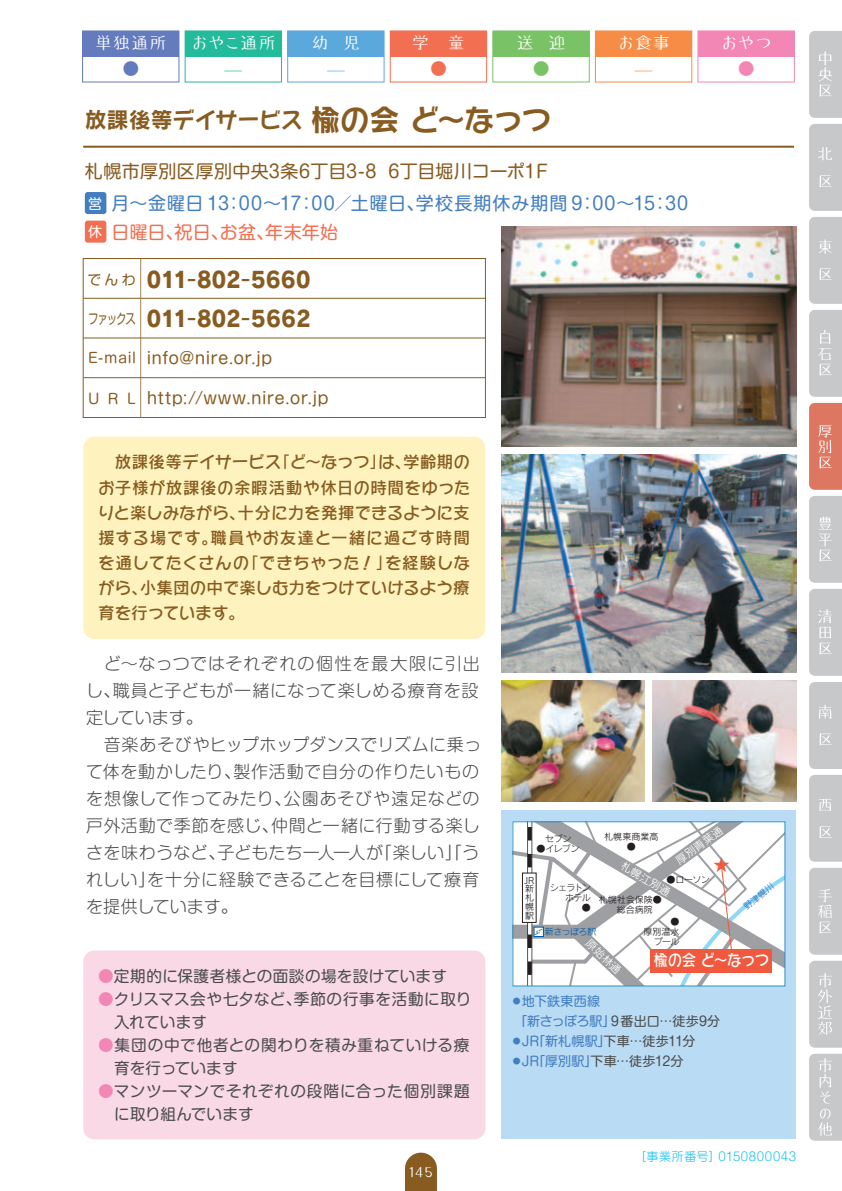
<style>
.page{position:relative;width:842px;height:1191px;background:#fff}
.page>*{position:absolute;margin:0;border:0;box-sizing:border-box;transform-origin:0 0}
.t1{font:22px/39.2px "Rodin Pro N EB";letter-spacing:.015em;color:#885c21;scale:.95 1}
.t2{font:22px "Rodin Happy Pro B";letter-spacing:-.005em;color:#885c21}
.t3{font:18px/32px "Shin M Go Pro";letter-spacing:.025em;color:#437ec1}
.t4{font:18px "Shin M Go Pro";letter-spacing:.015em;color:#f36f51}
.t5{font:300 17px/27px "Shin M Go Pro";letter-spacing:.03em;color:#4b4c4d}
.t6{font:17px "Budo Std L";letter-spacing:.04em;color:#fff}
.t7{font:17px "Budo Std L";color:#647bbd}
.t8{font:17px "Budo Std L";color:#24bb9d}
.t9{font:17px "Budo Std L";color:#5ba8dc}
.t10{font:17px "Budo Std L";color:#f36f51}
.t11{font:17px "Budo Std L";color:#79c366}
.t12{font:17px "Budo Std L";color:#f68c45}
.t13{font:17px "Budo Std L";color:#f287b6}
.t14{font:16.6px/25px "Rodin Happy Pro DB";color:#885c21;text-align:justify}
.t15{font:16px "Shin M Go Pro";letter-spacing:.02em;color:#885c21}
.t16{font:16px "Rodin Happy Pro DB";letter-spacing:-.02em;color:#fff;scale:.9 1}
.t17{font:16px "Rodin Pro N M";color:#f0593e}
.t18{font:15.6px/23px "Shin M Go Pro";letter-spacing:.025em;color:#4b4c4d}
.t19{font:14px "Shin M Go Pro";letter-spacing:.035em;color:#885c21}
.t20{font:14px "Shin M Go Pro";letter-spacing:.035em;color:#885c21;scale:.75 1}
.t21{font:14px "Budo Std L";color:#fff}
.t22{font:13px/20px "Shin M Go Pro";color:#437ec1}
.t23{font:13px "Shin M Go Pro";letter-spacing:.01em;color:#4b4c4d}
.t24{font:300 12px "Shin M Go Pro";letter-spacing:.05em;color:#15c0f2}
.t25{font:11px "Rodin Pro N M";color:#fff}
.t26{font:9px/8.8px "Rodin Pro N M";letter-spacing:-.015em;color:#231f20;text-align:right}
.t27{font:9px/10px "Rodin Pro N M";letter-spacing:-.08em;color:#231f20;text-align:right}
.t28{font:9px "Rodin Pro N M";letter-spacing:-.035em;color:#015aaa}
.t29{font:9px "Rodin Pro N M";color:#2e76bc}
.s1{font-size:30px}
.s2{color:#885c21}
.s3{font-size:14px;color:#fff}
.s4{font-family:"Rodin Pro N DB"}
.s5{color:#f287b6}
.s6{color:#4b4c4d}
.s7{color:#437ec1}
</style>
<div class="page">
<svg style="left:405px;top:1152px;width:32px;height:39px"></svg>
<svg style="left:809px;top:31px;width:33px;height:87px;background:#cacbcc"></svg>
<div style="left:809px;top:124px;width:33px;height:87px;background:#c7c8ca"></div>
<svg style="left:809px;top:217px;width:33px;height:87px;background:#c9cacc"></svg>
<svg style="left:809px;top:310px;width:33px;height:87px;background:#c9cacc"></svg>
<svg style="left:809px;top:403px;width:33px;height:87px;background:#df7f6b"></svg>
<svg style="left:809px;top:496px;width:33px;height:87px;background:#cacbcd"></svg>
<svg style="left:809px;top:589px;width:33px;height:87px;background:#cacbcd"></svg>
<div style="left:809px;top:682px;width:33px;height:87px;background:#c7c8ca"></div>
<div style="left:809px;top:775px;width:33px;height:86px;background:#c7c8ca"></div>
<svg style="left:809px;top:867px;width:33px;height:87px;background:#cacbcd"></svg>
<svg style="left:809px;top:960px;width:33px;height:87px;background:#cbccce"></svg>
<svg style="left:809px;top:1053px;width:33px;height:87px;background:#cbccce"></svg>
<div style="left:501px;top:810px;width:295px;height:329px;background:#b9dbf3"></div>
<img style="left:501px;top:226px;width:295px;height:220px">
<img style="left:501px;top:454px;width:295px;height:218px">
<img style="left:502px;top:680px;width:143px;height:121px">
<img style="left:653px;top:680px;width:143px;height:121px">
<div style="left:83px;top:31px;width:96px;height:25px;background:#647bbd"></div>
<div style="left:82px;top:30px;width:97px;height:52px;border:1px solid #647bbd"></div>
<div style="left:185px;top:31px;width:96px;height:25px;background:#24bb9d"></div>
<div style="left:185px;top:30px;width:97px;height:52px;border:1px solid #24bb9d"></div>
<div style="left:288px;top:31px;width:96px;height:25px;background:#5ba8dc"></div>
<div style="left:287px;top:30px;width:98px;height:52px;border:1px solid #5ba8dc"></div>
<div style="left:390px;top:31px;width:97px;height:25px;background:#f36f51"></div>
<div style="left:390px;top:30px;width:97px;height:52px;border:1px solid #f36f51"></div>
<div style="left:493px;top:31px;width:96px;height:25px;background:#79c366"></div>
<div style="left:492px;top:30px;width:98px;height:52px;border:1px solid #79c366"></div>
<div style="left:595px;top:31px;width:97px;height:25px;background:#f68c45"></div>
<div style="left:595px;top:30px;width:97px;height:52px;border:1px solid #f68c45"></div>
<div style="left:698px;top:31px;width:96px;height:25px;background:#f287b6"></div>
<div style="left:697px;top:30px;width:98px;height:52px;border:1px solid #f287b6"></div>
<hr style="left:83px;top:146px;width:711px;height:2px;background:#885c21">
<div style="left:85px;top:192px;width:21px;height:22px;background:#437ec1;border-radius:3px"></div>
<div style="left:85px;top:221px;width:21px;height:22px;background:#f36f51;border-radius:3px"></div>
<div style="left:83px;top:950px;width:402px;height:189px;background:#fad9e7;border-radius:11px"></div>
<hr style="left:83px;top:298px;width:402px;height:1px;background:#885c21">
<div style="left:83px;top:258px;width:403px;height:160px;border:1px solid #885c21"></div>
<hr style="left:140px;top:258px;width:1px;height:159px;background:#a78255">
<hr style="left:83px;top:337px;width:402px;height:1px;background:#885c21">
<hr style="left:83px;top:377px;width:402px;height:1px;background:#885c21">
<div style="left:83px;top:436px;width:402px;height:203px;background:#fef3be;border-radius:11px"></div>
<svg style="left:513px;top:823px;width:272px;height:164px;background:#dfe1e3"></svg>
<div style="left:650px;top:949px;width:121px;height:23px;background:#f0593e"></div>
<p class="t6" style="left:95px;top:31px;width:73px">単独通所</p>
<p class="t6" style="left:191px;top:31px;width:86px">おやこ通所</p>
<p class="t6" style="left:312px;top:31px;width:50px">幼 児</p>
<p class="t6" style="left:412px;top:31px;width:54px">学　童</p>
<p class="t6" style="left:517px;top:31px;width:50px">送 迎</p>
<p class="t6" style="left:617px;top:31px;width:54px">お食事</p>
<p class="t6" style="left:721px;top:31px;width:52px">おやつ</p>
<p class="t7" style="left:122px;top:56px;width:18px">●</p>
<p class="t8" style="left:225px;top:56px;width:18px">̶</p>
<p class="t9" style="left:327px;top:56px;width:18px">̶</p>
<p class="t10" style="left:430px;top:56px;width:18px">●</p>
<p class="t11" style="left:533px;top:56px;width:18px">●</p>
<p class="t12" style="left:635px;top:56px;width:18px">̶</p>
<p class="t13" style="left:738px;top:56px;width:18px">●</p>
<p class="t2" style="left:85px;top:105px;width:468px">放課後等デイサービス <span class="s1">楡の会 ど～なっつ</span></p>
<p class="t3" style="left:85px;top:153px;width:605px"><span class="s2">札幌市厚別区厚別中央3条6丁目3-8 6丁目堀川コーポ1Ｆ<br></span><span class="s3">営</span> 月～金曜日 13：00～17：00／土曜日、学校長期休み期間 9：00～15：30</p>
<p class="t4" style="left:88px;top:217px;width:251px"><span class="s3">休</span> 日曜日、祝日、お盆、年末年始</p>
<p class="t1" style="left:147px;top:259px;width:174px">011<span class="s4">-</span>802<span class="s4">-</span>5660<br>011<span class="s4">-</span>802<span class="s4">-</span>5662</p>
<p class="t19" style="left:88px;top:346px;width:49px">E-mail</p>
<p class="t19" style="left:88px;top:387px;width:49px">URL</p>
<p class="t19" style="left:87px;top:269px;width:50px">でんわ</p>
<p class="t20" style="left:88px;top:307px;width:65px">ファックス</p>
<p class="t15" style="left:147px;top:345px;width:127px">info@nire.or.jp</p>
<p class="t15" style="left:147px;top:385px;width:183px">http://www.nire.or.jp</p>
<p class="t14" style="left:98px;top:449px;width:374px">　放課後等デイサービス「ど～なっつ」は、学齢期のお子様が放課後の余暇活動や休日の時間をゆったりと楽しみながら、十分に力を発揮できるように支援する場です。職員やお友達と一緒に過ごす時間を通してたくさんの「できちゃった！」を経験しながら、小集団の中で楽しむ力をつけていけるよう療育を行っています。</p>
<p class="t5" style="left:86px;top:648px;width:397px">　ど～なっつではそれぞれの個性を最大限に引出し、職員と子どもが一緒になって楽しめる療育を設定しています。<br>　音楽あそびやヒップホップダンスでリズムに乗って体を動かしたり、製作活動で自分の作りたいものを想像して作ってみたり、公園あそびや遠足などの戸外活動で季節を感じ、仲間と一緒に行動する楽しさを味わうなど、子どもたち一人一人が「楽しい」「うれしい」を十分に経験できることを目標にして療育を提供しています。</p>
<p class="t18" style="left:98px;top:962px;width:350px"><span class="s5">●</span>定期的に保護者様との面談の場を設けています</p>
<p class="t18" style="left:114px;top:985px;width:359px;text-indent:-16px"><span class="s5">●</span>クリスマス会や七夕など、季節の行事を活動に取り入れています</p>
<p class="t18" style="left:114px;top:1031px;width:357px;text-indent:-16px"><span class="s5">●</span>集団の中で他者との関わりを積み重ねていける療育を行っています</p>
<p class="t18" style="left:114px;top:1077px;width:357px;text-indent:-16px"><span class="s5">●</span>マンツーマンでそれぞれの段階に合った個別課題に取り組んでいます</p>
<p class="t21" style="left:409px;top:1161px;width:26px">145</p>
<p class="t25" style="left:673px;top:855px;width:57px;rotate:-36deg">厚別青葉通</p>
<p class="t26" style="left:604px;top:831px;width:56px;line-height:10px;text-align:center">札幌東商業高●</p>
<p class="t26" style="left:536px;top:833px;width:36px">　セブン</p>
<p class="t26" style="left:536px;top:843px;width:45px">●イレブン</p>
<p class="t17" style="left:714px;top:854px;width:17px">★</p>
<p class="t25" style="left:626px;top:858px;width:57px;rotate:31deg">札幌江別通</p>
<p class="t26" style="left:667px;top:875px;width:45px">●ローソン</p>
<p class="t26" style="left:644px;top:916px;width:37px;line-height:10px">●<br>厚別温水プール</p>
<p class="t26" style="left:524px;top:875px;width:12px;text-align:justify">JR新札幌駅</p>
<p class="t29" style="left:741px;top:903px;width:37px;rotate:-39deg">野津幌川</p>
<p class="t27" style="left:550px;top:882px;width:43px">シェラトンホテル<br>●</p>
<p class="t26" style="left:599px;top:894px;width:64px;line-height:10px">札幌社会保険●総合病院　</p>
<p class="t28" style="left:545px;top:926px;width:53px">新さっぽろ駅</p>
<p class="t25" style="left:592px;top:936px;width:45px;rotate:43deg">原始林通</p>
<p class="t16" style="left:653px;top:949px;width:130px">楡の会 ど～なっつ</p>
<p class="t22" style="left:513px;top:989px;width:209px"><sup>●</sup>地下鉄東西線<br>「新さっぽろ駅」<span class="s6">９番出口…徒歩9分</span></p>
<p class="t22" style="left:513px;top:1029px;width:184px"><sup>●</sup>JR「新札幌駅」<span class="s6">下車…徒歩11分</span></p>
<p class="t23" style="left:513px;top:1050px;width:172px"><sup>●</sup><span class="s7">JR「厚別駅」</span>下車…徒歩12分</p>
<p class="t24" style="left:635px;top:1146px;width:163px">［事業所番号］0150800043</p>
</div>
